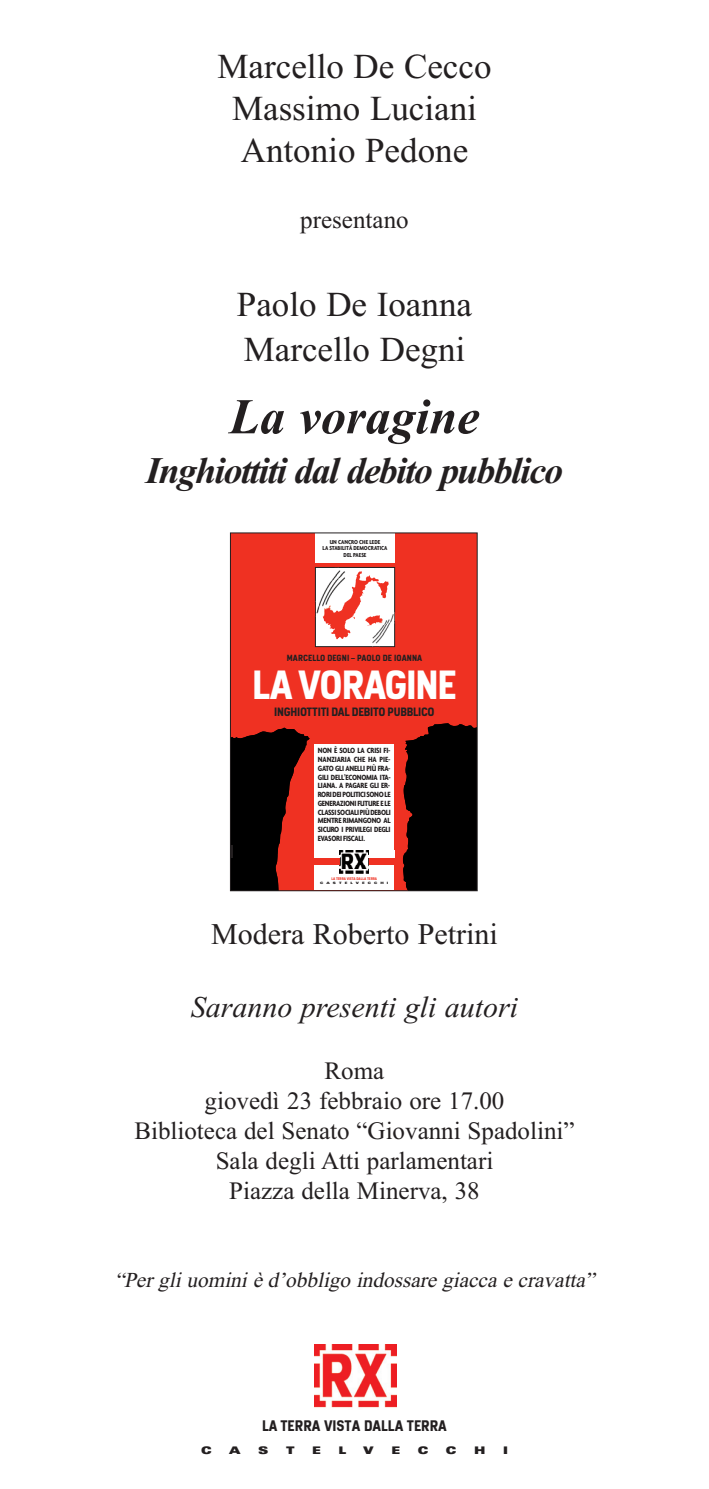
<style>
.page{position:relative;width:709px;height:1489px;background:#fff}
.page>*{position:absolute;margin:0;border:0;box-sizing:border-box;transform-origin:0 0}
.t1{font:italic 700 50px "Times New Roman";color:#231f20}
.t2{font:800 condensed 40px "Azbuka Std";letter-spacing:-.03em;color:#fff}
.t3{font:italic 700 37.5px "Times New Roman";letter-spacing:-.04em;color:#231f20}
.t4{font:35px/42px "Times New Roman";color:#231f20;text-align:center}
.t5{font:italic 30px "Times New Roman";color:#231f20}
.t6{font:30px "Times New Roman";color:#231f20}
.t7{font:25px/30px "Times New Roman";color:#231f20;text-align:center}
.t8{font:italic 21.25px "Times New Roman";color:#231f20}
.t9{font:800 condensed 15px "Azbuka Std";color:#231f20}
.t10{font:800 condensed 12px "Azbuka Std";letter-spacing:-.015em;color:#231f20}
.t11{font:900 expanded 10.5px "Univers";color:#231f20}
.t12{font:800 condensed 8.75px "Azbuka Std";letter-spacing:.015em;color:#231f20}
.t13{font:700 condensed 8px/8.8px "Agenda";letter-spacing:-.03em;color:#231f20;text-align:justify}
.t14{font:700 condensed 6.25px/6.2px "Agenda";color:#231f20;text-align:center}
.t15{font:800 condensed 3.75px "Azbuka Std";color:#ef3122}
.t16{font:900 expanded 3px "Univers";letter-spacing:1em;color:#231f20}
</style>
<div class="page">
<div style="left:231px;top:533px;width:246px;height:357px;background:#ef3122"></div>
<svg style="left:402px;top:723px;width:73px;height:166px;background:#180503"></svg>
<div style="left:418px;top:854px;width:59px;height:36px;background:#000"></div>
<div style="left:315px;top:567px;width:79px;height:79px;background:#fff"></div>
<div style="left:315px;top:567px;width:80px;height:80px;border:1px solid #231f20"></div>
<div style="left:315px;top:533px;width:79px;height:30px;background:#fff"></div>
<div style="left:314px;top:744px;width:80px;height:106px;background:#fff"></div>
<div style="left:314px;top:865px;width:80px;height:25px;background:#fff"></div>
<svg style="left:232px;top:727px;width:78px;height:162px"></svg>
<div style="left:369px;top:849px;width:25px;height:8px;background:#fff"></div>
<div style="left:314px;top:849px;width:26px;height:8px;background:#fff"></div>
<img style="left:340px;top:857px;width:29px;height:16px">
<svg style="left:340px;top:850px;width:29px;height:7px"></svg>
<img style="left:316px;top:599px;width:1px;height:22px">
<svg style="left:315px;top:601px;width:1px;height:15px"></svg>
<img style="left:317px;top:594px;width:6px;height:23px">
<img style="left:366px;top:639px;width:28px;height:7px">
<svg style="left:323px;top:567px;width:73px;height:72px"></svg>
<img style="left:376px;top:608px;width:18px;height:19px">
<div style="left:230px;top:532px;width:247px;height:359px;border:1px solid #231f20"></div>
<img style="left:314px;top:1344px;width:82px;height:64px">
<h3 class="t4" style="left:217px;top:49px;width:275px">Marcello De Cecco<br>Massimo Luciani<br>Antonio Pedone</h3>
<h3 class="t7" style="left:300px;top:207px;width:110px">presentano</h3>
<h3 class="t4" style="left:237px;top:285px;width:237px;line-height:45px;text-align:left">Paolo De Ioanna<br>Marcello Degni</h3>
<h1 class="t1" style="left:229px;top:399px;width:251px">La voragine</h1>
<h3 class="t3" style="left:146px;top:458px;width:419px">Inghiottiti dal debito pubblico</h3>
<p class="t14" style="left:322px;top:539px;width:66px">UN CANCRO CHE LEDE<br>LA STABILITÀ DEMOCRATICA<br>DEL PAESE</p>
<p class="t12" style="left:287px;top:652px;width:137px">MARCELLO DEGNI – PAOLO DE IOANNA</p>
<h2 class="t2" style="left:252px;top:661px;width:206px">LA VORAGINE</h2>
<h3 class="t10" style="left:274px;top:705px;width:162px">INGHIOTTITI DAL DEBITO PUBBLICO</h3>
<p class="t13" style="left:318px;top:747px;width:74px">NON È SOLO LA CRISI FI-NANZIARIA CHE HA PIE-GATO GLI ANELLI PIÙ FRA-GILI DELL’ECONOMIA ITA-LIANA. A PAGARE GLI ER-RORI DEI POLITICI SONO LE GENERAZIONI FUTURE E LE CLASSI SOCIALI PIÙ DEBOLI MENTRE RIMANGONO AL SICURO I PRIVILEGI DEGLI EVASORI FISCALI.</p>
<p class="t15" style="left:331px;top:876px;width:47px">LA TERRA VISTA DALLA TERRA</p>
<p class="t16" style="left:320px;top:881px;width:70px">CASTELVECCHI</p>
<h3 class="t6" style="left:211px;top:923px;width:288px">Modera Roberto Petrini</h3>
<h3 class="t5" style="left:191px;top:988px;width:328px">Saranno presenti gli autori</h3>
<h3 class="t7" style="left:134px;top:1058px;width:441px">Roma<br>giovedì 23 febbraio ore 17.00<br>Biblioteca del Senato “Giovanni Spadolini”<br>Sala degli Atti parlamentari<br>Piazza della Minerva, 38</h3>
<h3 class="t8" style="left:115px;top:1271px;width:485px">“Per gli uomini è d ’obbligo indossare giacca e cravatta”</h3>
<h3 class="t9" style="left:262px;top:1416px;width:186px">LA TERRA VISTA DALLA TERRA</h3>
<h3 class="t11" style="left:201px;top:1446px;width:12px">C</h3>
<h3 class="t11" style="left:229px;top:1446px;width:13px">A</h3>
<h3 class="t11" style="left:258px;top:1446px;width:12px">S</h3>
<h3 class="t11" style="left:286px;top:1446px;width:10px">T</h3>
<h3 class="t11" style="left:312px;top:1446px;width:10px">E</h3>
<h3 class="t11" style="left:338px;top:1446px;width:9px">L</h3>
<h3 class="t11" style="left:363px;top:1446px;width:12px">V</h3>
<h3 class="t11" style="left:391px;top:1446px;width:10px">E</h3>
<h3 class="t11" style="left:418px;top:1446px;width:12px">C</h3>
<h3 class="t11" style="left:446px;top:1446px;width:12px">C</h3>
<h3 class="t11" style="left:474px;top:1446px;width:13px">H</h3>
<h3 class="t11" style="left:503px;top:1446px;width:6px">I</h3>
</div>
